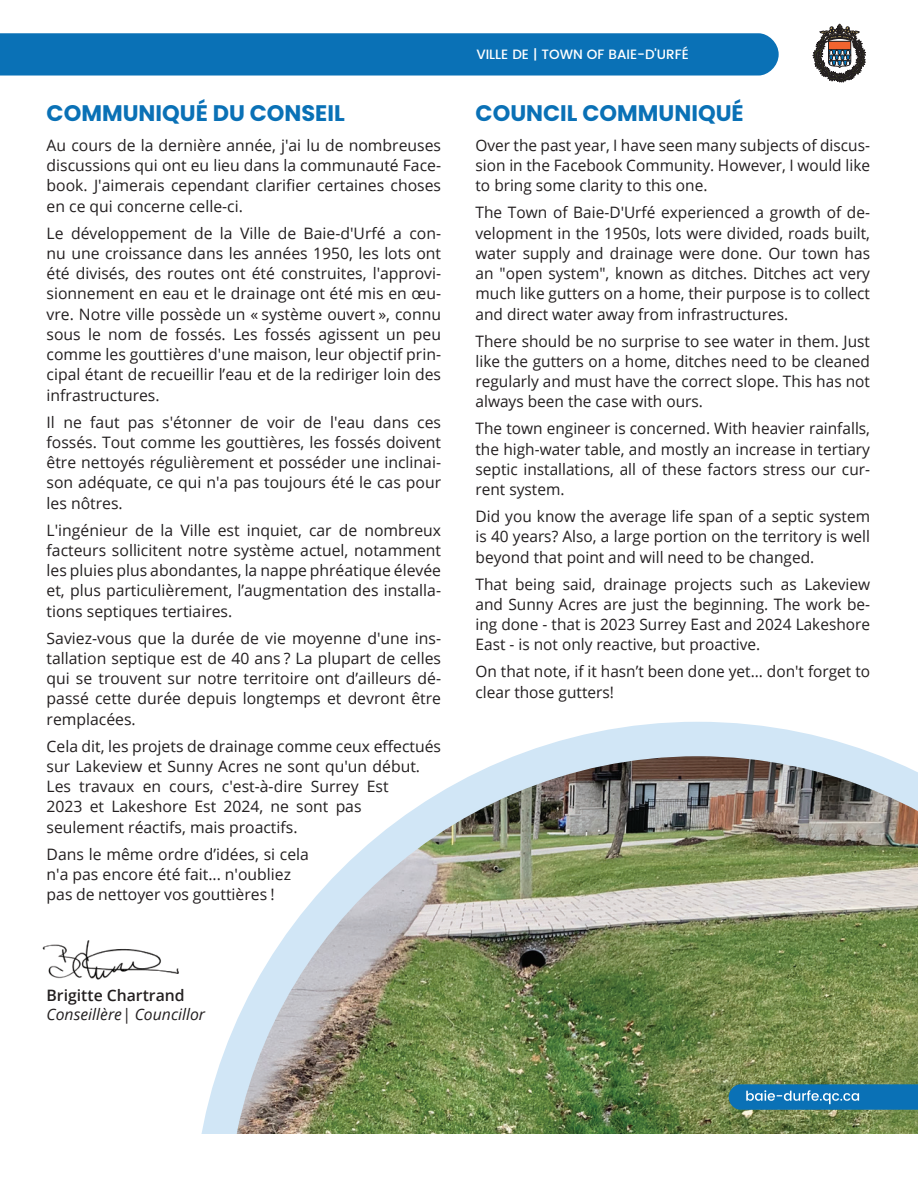
<style>
.page{position:relative;width:918px;height:1188px;background:#fff}
.page>*{position:absolute;margin:0;border:0;box-sizing:border-box;transform-origin:0 0}
.t1{font:700 22.5px "Poppins";color:#0a71b6}
.t2{font:15.75px/20.2px "Open Sans";color:#231f20;text-align:justify}
.t3{font:italic 15.75px "Open Sans";color:#231f20}
.t4{font:600 15.75px "Open Sans";color:#231f20}
.t5{font:500 13.5px "Poppins";color:#fff}
</style>
<div class="page">
<div style="left:0;top:33px;width:779px;height:43px;background:#0a71b6"></div>
<svg style="left:812px;top:24px;width:54px;height:59px"></svg>
<img style="left:42px;top:940px;width:134px;height:40px">
<img style="left:176px;top:721px;width:742px;height:413px">
<svg style="left:729px;top:1084px;width:189px;height:26px;background:#207cb7"></svg>
<p class="t5" style="left:476px;top:45px;width:214px">VILLE DE | TOWN OF BAIE-D'URFÉ</p>
<h1 class="t1" style="left:47px;top:100px;width:300px">COMMUNIQUÉ DU CONSEIL</h1>
<h1 class="t1" style="left:476px;top:100px;width:270px">COUNCIL COMMUNIQUÉ</h1>
<p class="t2" style="left:47px;top:135px;width:396px">Au cours de la dernière année, j'ai lu de nombreuses discussions qui ont eu lieu dans la communauté Face&shy;book. J'aimerais cependant clarifier certaines choses en ce qui concerne celle-ci.</p>
<p class="t2" style="left:47px;top:222px;width:396px">Le développement de la Ville de Baie-d'Urfé a con&shy;nu une croissance dans les années 1950, les lots ont été divisés, des routes ont été construites, l'approvi&shy;sionnement en eau et le drainage ont été mis en œu&shy;vre. Notre ville possède un « système ouvert », connu sous le nom de fossés. Les fossés agissent un peu comme les gouttières d'une maison, leur objectif prin&shy;cipal étant de recueillir l’eau et de la rediriger loin des infrastructures.</p>
<p class="t2" style="left:47px;top:411px;width:396px">Il ne faut pas s'étonner de voir de l'eau dans ces fossés. Tout comme les gouttières, les fossés doivent être nettoyés régulièrement et posséder une inclinai&shy;son adéquate, ce qui n'a pas toujours été le cas pour les nôtres.</p>
<p class="t2" style="left:47px;top:519px;width:396px">L'ingénieur de la Ville est inquiet, car de nombreux facteurs sollicitent notre système actuel, notamment les pluies plus abondantes, la nappe phréatique élevée et, plus particulièrement, l’augmentation des installa&shy;tions septiques tertiaires.</p>
<p class="t2" style="left:47px;top:627px;width:396px">Saviez-vous que la durée de vie moyenne d'une ins&shy;tallation septique est de 40 ans ? La plupart de celles qui se trouvent sur notre territoire ont d’ailleurs dé&shy;passé cette durée depuis longtemps et devront être remplacées.</p>
<p class="t2" style="left:47px;top:735px;width:396px;text-align:left">Cela dit, les projets de drainage comme ceux effectués sur Lakeview et Sunny Acres ne sont qu'un début.<br>Les travaux en cours, c'est-à-dire Surrey Est<br>2023 et Lakeshore Est 2024, ne sont pas seulement réactifs, mais proactifs.</p>
<p class="t2" style="left:47px;top:843px;width:264px;text-align:left">Dans le même ordre d’idées, si cela n'a pas encore été fait... n'oubliez pas de nettoyer vos gouttières !</p>
<p class="t4" style="left:47px;top:984px;width:140px">Brigitte Chartrand</p>
<p class="t3" style="left:47px;top:1004px;width:160px">Conseillère| Councillor</p>
<p class="t2" style="left:476px;top:135px;width:396px">Over the past year, I have seen many subjects of discus&shy;sion in the Facebook Community. However, I would like to bring some clarity to this one.</p>
<p class="t2" style="left:476px;top:202px;width:396px">The Town of Baie-D'Urfé experienced a growth of de&shy;velopment in the 1950s, lots were divided, roads built, water supply and drainage were done. Our town has an "open system", known as ditches. Ditches act very much like gutters on a home, their purpose is to collect and direct water away from infrastructures.</p>
<p class="t2" style="left:476px;top:330px;width:396px">There should be no surprise to see water in them. Just like the gutters on a home, ditches need to be cleaned regularly and must have the correct slope. This has not always been the case with ours.</p>
<p class="t2" style="left:476px;top:418px;width:396px">The town engineer is concerned. With heavier rainfalls, the high-water table, and mostly an increase in tertiary septic installations, all of these factors stress our cur&shy;rent system.</p>
<p class="t2" style="left:476px;top:506px;width:396px">Did you know the average life span of a septic system is 40 years? Also, a large portion on the territory is well beyond that point and will need to be changed.</p>
<p class="t2" style="left:476px;top:573px;width:396px">That being said, drainage projects such as Lakeview and Sunny Acres are just the beginning. The work be&shy;ing done - that is 2023 Surrey East and 2024 Lakeshore East - is not only reactive, but proactive.</p>
<p class="t2" style="left:476px;top:661px;width:396px">On that note, if it hasn’t been done yet... don't forget to clear those gutters!</p>
</div>
